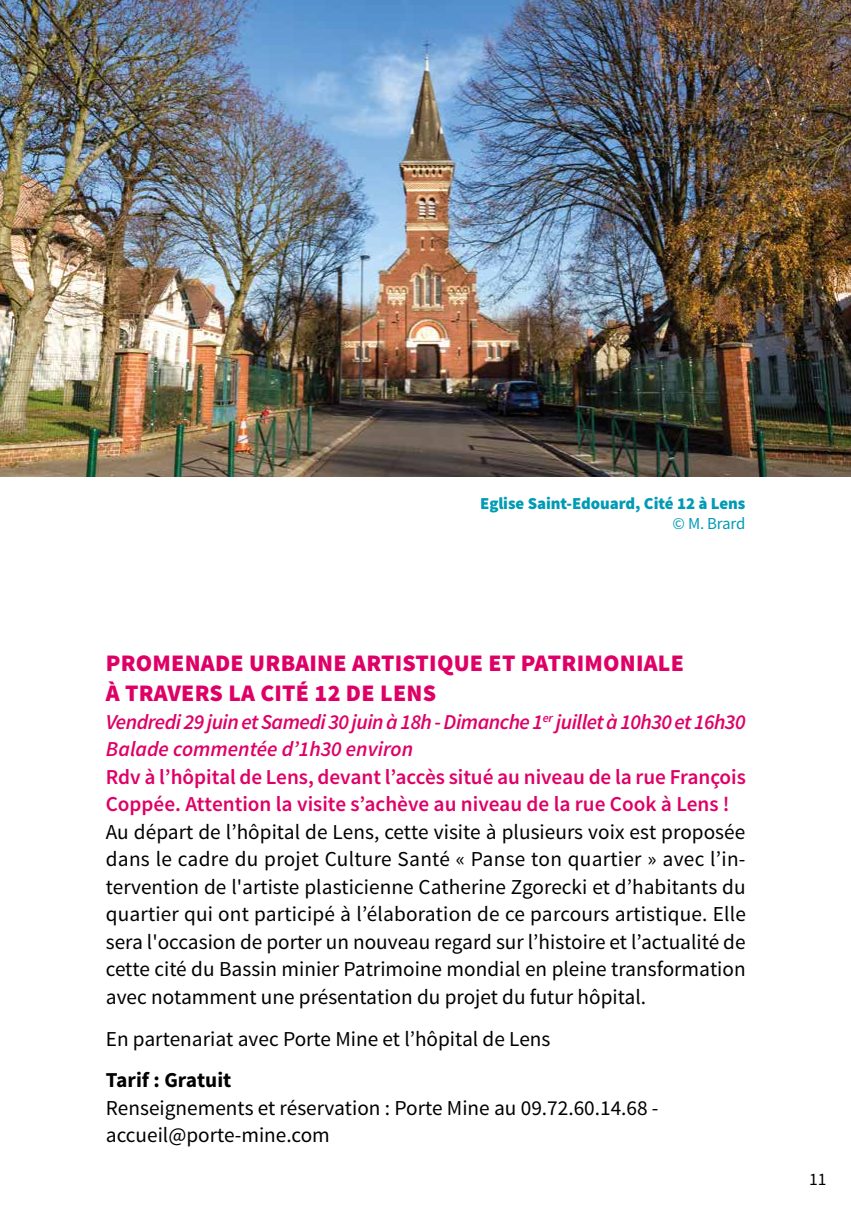
<style>
.page{position:relative;width:851px;height:1205px;background:#fff}
.page>*{position:absolute;margin:0;border:0;box-sizing:border-box;transform-origin:0 0}
.t1{font:900 23.75px/30px "Source Sans Pro";letter-spacing:.01em;color:#df0067}
.t2{font:21.25px/27.5px "Source Sans Pro";color:#000;text-align:justify}
.t3{font:600 21.25px/27.5px "Source Sans Pro";color:#df0067}
.t4{font:italic 600 21.25px/27.5px "Source Sans Pro";letter-spacing:-.02em;color:#df0067}
.t5{font:700 21.25px "Source Sans Pro";color:#000}
.t6{font:17.5px "Source Sans Pro";color:#000}
.t7{font:900 16.75px "Source Sans Pro";letter-spacing:-.005em;color:#009ab5}
.t8{font:16.75px "Source Sans Pro";letter-spacing:-.015em;color:#009ab5}
</style>
<div class="page">
<img style="left:0;top:0;width:850px;height:476px">
<p class="t7" style="left:480px;top:493px;width:267px">Eglise Saint-Edouard, Cité 12 à Lens</p>
<p class="t8" style="left:672px;top:513px;width:74px">© M. Brard</p>
<p class="t1" style="left:106px;top:649px;width:579px">PROMENADE URBAINE ARTISTIQUE ET PATRIMONIALE<br>À TRAVERS LA CITÉ 12 DE LENS</p>
<p class="t4" style="left:106px;top:708px;width:641px">Vendredi 29 juin et Samedi 30 juin à 18h - Dimanche 1<sup>er</sup> juillet à 10h30 et 16h30<br>Balade commentée d’1h30 environ</p>
<p class="t3" style="left:106px;top:763px;width:641px">Rdv à l’hôpital de Lens, devant l’accès situé au niveau de la rue François<br>Coppée. Attention la visite s’achève au niveau de la rue Cook à Lens !</p>
<p class="t2" style="left:106px;top:818px;width:641px">Au départ de l’hôpital de Lens, cette visite à plusieurs voix est proposée dans le cadre du projet Culture Santé « Panse ton quartier » avec l’in&shy;tervention de l'artiste plasticienne Catherine Zgorecki et d’habitants du quartier qui ont participé à l’élaboration de ce parcours artistique. Elle sera l'occasion de porter un nouveau regard sur l’histoire et l’actualité de cette cité du Bassin minier Patrimoine mondial en pleine transformation avec notamment une présentation du projet du futur hôpital.</p>
<p class="t2" style="left:106px;top:1025px;width:446px">En partenariat avec Porte Mine et l’hôpital de Lens</p>
<p class="t5" style="left:106px;top:1066px;width:127px">Tarif : Gratuit</p>
<p class="t2" style="left:106px;top:1094px;width:554px">Renseignements et réservation : Porte Mine au 09.72.60.14.68 - accueil@porte-mine.com</p>
<p class="t6" style="left:808px;top:1168px;width:19px">11</p>
</div>
